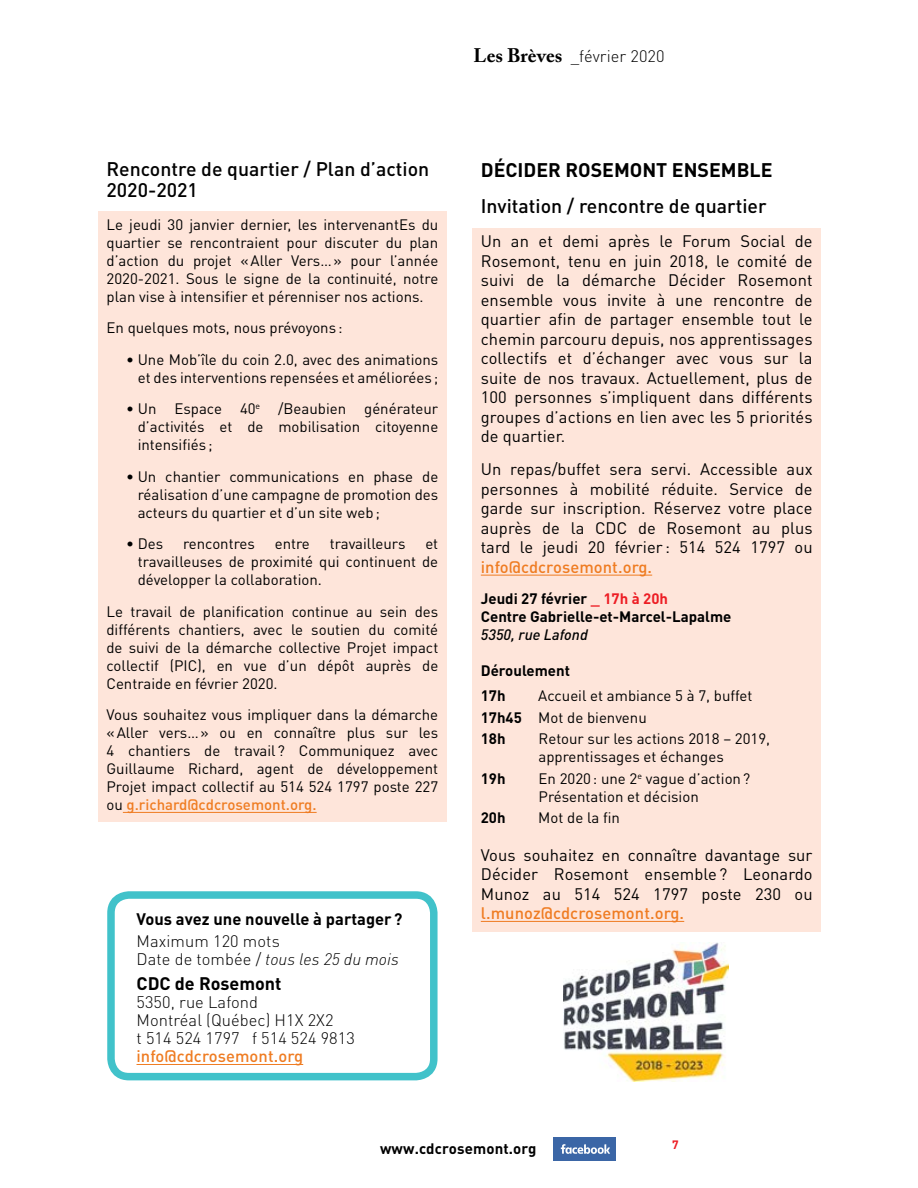
<style>
.page{position:relative;width:918px;height:1188px;background:#fff}
.page>*{position:absolute;margin:0;border:0;box-sizing:border-box;transform-origin:0 0}
.t1{font:500 19.5px/21px "DIN";color:#000}
.t2{font:700 19.5px "DIN Pro";color:#000}
.t3{font:700 18px "DIN Pro";color:#000}
.t4{font:16.5px/19.5px "DIN Pro";letter-spacing:.005em;color:#000;text-align:justify}
.t5{font:300 16.5px/18.1px "DIN Pro";letter-spacing:.005em;color:#000}
.t6{font:500 16.5px "DIN Pro";letter-spacing:.005em;color:#ef7c22}
.t7{font:700 16.5px "DIN Pro";color:#000}
.t8{font:italic 300 16.5px "DIN";letter-spacing:.005em;color:#000}
.t9{font:15px/18px "DIN Pro";color:#000;text-align:justify}
.t10{font:700 15px/18px "DIN Pro";color:#000}
.t11{font:italic 500 15px "DIN Pro";color:#000}
.t12{font:700 12px "DIN Pro";color:#ed1d24}
.s1{font-family:"Adobe Caslon Pro";font-weight:700;font-size:19.5px}
.s2{font-weight:500;color:#ef7c22}
.s3{font-family:"DIN Pro";font-style:normal}
.s4{color:#ed1d24}
.s5{font-weight:700}
</style>
<div class="page">
<div style="left:554px;top:1137px;width:62px;height:24px;background:#3b66a6"></div>
<svg style="left:561px;top:1144px;width:49px;height:10px"></svg>
<div style="left:472px;top:228px;width:349px;height:704px;background:#fee5da"></div>
<div style="left:98px;top:212px;width:349px;height:610px;background:#fee5da"></div>
<hr style="left:123px;top:812px;width:194px;height:1px;background:#ef7c22">
<hr style="left:481px;top:575px;width:171px;height:1px;background:#ef7c22">
<hr style="left:481px;top:921px;width:203px;height:1px;background:#ef7c22">
<img style="left:564px;top:942px;width:165px;height:139px">
<div style="left:107px;top:891px;width:331px;height:189px;border:8px solid #41c2ca;border-radius:18px"></div>
<hr style="left:137px;top:1064px;width:166px;height:1px;background:#ef7c22">
<p class="t5" style="left:473px;top:46px;width:193px"><span class="s1">Les Brèves</span> _février 2020</p>
<h1 class="t1" style="left:106px;top:158px;width:324px">Rencontre de quartier / Plan d’action<br>2020-2021</h1>
<p class="t9" style="left:106px;top:215px;width:333px">Le jeudi 30 janvier dernier, les intervenantEs du quartier se rencontraient pour discuter du plan d’action du projet «Aller Vers…» pour l’année 2020-2021. Sous le signe de la continuité, notre plan vise à intensifier et pérenniser nos actions.</p>
<p class="t9" style="left:107px;top:318px;width:237px">En quelques mots, nous prévoyons :</p>
<p class="t9" style="left:126px;top:350px;width:314px;text-align:right">• Une Mob’île du coin 2.0, avec des animations et des interventions repensées et améliorées ;</p>
<p class="t9" style="left:138px;top:399px;width:302px;text-indent:-12px">• Un Espace 40<sup>e</sup> /Beaubien générateur d’activités et de mobilisation citoyenne intensifiés ;</p>
<p class="t9" style="left:138px;top:467px;width:302px;text-indent:-12px">• Un chantier communications en phase de réalisation d’une campagne de promotion des acteurs du quartier et d’un site web;</p>
<p class="t9" style="left:126px;top:534px;width:39px">• Des</p>
<p class="t9" style="left:183px;top:534px;width:73px">rencontres</p>
<p class="t9" style="left:275px;top:534px;width:37px">entre</p>
<p class="t9" style="left:330px;top:534px;width:77px">travailleurs</p>
<p class="t9" style="left:138px;top:534px;width:302px;text-indent:288px">et travailleuses de proximité qui continuent de développer la collaboration.</p>
<p class="t9" style="left:106px;top:602px;width:333px">Le travail de planification continue au sein des différents chantiers, avec le soutien du comité de suivi de la démarche collective Projet impact collectif (PIC), en vue d’un dépôt auprès de Centraide en février 2020.</p>
<p class="t9" style="left:106px;top:705px;width:333px">Vous souhaitez vous impliquer dans la démarche «Aller vers…» ou en connaître plus sur les 4 chantiers de travail ? Communiquez avec Guillaume Richard, agent de développement Projet impact collectif au 514 524 1797 poste 227 ou <span class="s2">g.richard@cdcrosemont.org.</span></p>
<p class="t7" style="left:137px;top:908px;width:267px">Vous avez une nouvelle à partager?</p>
<p class="t5" style="left:137px;top:931px;width:145px">Maximum 120 mots</p>
<p class="t8" style="left:137px;top:949px;width:264px"><span class="s3">Date de tombée /</span> tous les 25 du mois</p>
<p class="t3" style="left:137px;top:971px;width:147px">CDC de Rosemont</p>
<p class="t5" style="left:137px;top:992px;width:220px">5350, rue Lafond<br>Montréal (Québec) H1X 2X2<br>t 514 524 1797 f 514 524 9813</p>
<p class="t6" style="left:137px;top:1045px;width:168px">info@cdcrosemont.org</p>
<h1 class="t2" style="left:481px;top:157px;width:293px">DÉCIDER ROSEMONT ENSEMBLE</h1>
<h1 class="t1" style="left:481px;top:195px;width:287px">Invitation / rencontre de quartier</h1>
<p class="t4" style="left:481px;top:231px;width:333px">Un an et demi après le Forum Social de Rosemont, tenu en juin 2018, le comité de suivi de la démarche Décider Rosemont ensemble vous invite à une rencontre de quartier afin de partager ensemble tout le chemin parcouru depuis, nos apprentissages collectifs et d’échanger avec vous sur la suite de nos travaux. Actuellement, plus de 100 personnes s’impliquent dans différents groupes d’actions en lien avec les 5 priorités de quartier.</p>
<p class="t4" style="left:481px;top:459px;width:333px">Un repas/buffet sera servi. Accessible aux personnes à mobilité réduite. Service de garde sur inscription. Réservez votre place auprès de la CDC de Rosemont au plus tard le jeudi 20 février : 514 524 1797 ou</p>
<p class="t6" style="left:481px;top:556px;width:173px">info@cdcrosemont.org.</p>
<p class="t10" style="left:481px;top:589px;width:252px">Jeudi 27 février <span class="s4">_ 17h à 20h<br></span>Centre Gabrielle-et-Marcel-Lapalme</p>
<p class="t11" style="left:481px;top:623px;width:109px">5350, rue Lafond</p>
<p class="t10" style="left:481px;top:658px;width:91px;line-height:24.8px">Déroulement<br>17h</p>
<p class="t9" style="left:481px;top:684px;width:273px;line-height:21.5px;text-align:left;text-indent:57px">Accueil et ambiance 5 à 7, buffet<br><span class="s5">17h45</span> Mot de bienvenu<br><span class="s5">18h</span></p>
<p class="t9" style="left:539px;top:729px;width:233px">Retour sur les actions 2018 – 2019, apprentissages et échanges</p>
<p class="t10" style="left:481px;top:769px;width:26px">19h</p>
<p class="t9" style="left:539px;top:769px;width:213px">En 2020: une 2<sup>e</sup> vague d’action?<br>Présentation et décision</p>
<p class="t10" style="left:481px;top:808px;width:26px">20h</p>
<p class="t9" style="left:538px;top:808px;width:83px">Mot de la fin</p>
<p class="t4" style="left:481px;top:844px;width:333px">Vous souhaitez en connaître davantage sur Décider Rosemont ensemble ? Leonardo Munoz au 514 524 1797 poste 230 ou</p>
<p class="t6" style="left:481px;top:902px;width:205px">l.munoz@cdcrosemont.org.</p>
<p class="t10" style="left:380px;top:1139px;width:158px">www.cdcrosemont.org</p>
<p class="t12" style="left:672px;top:1137px;width:8px">7</p>
</div>
